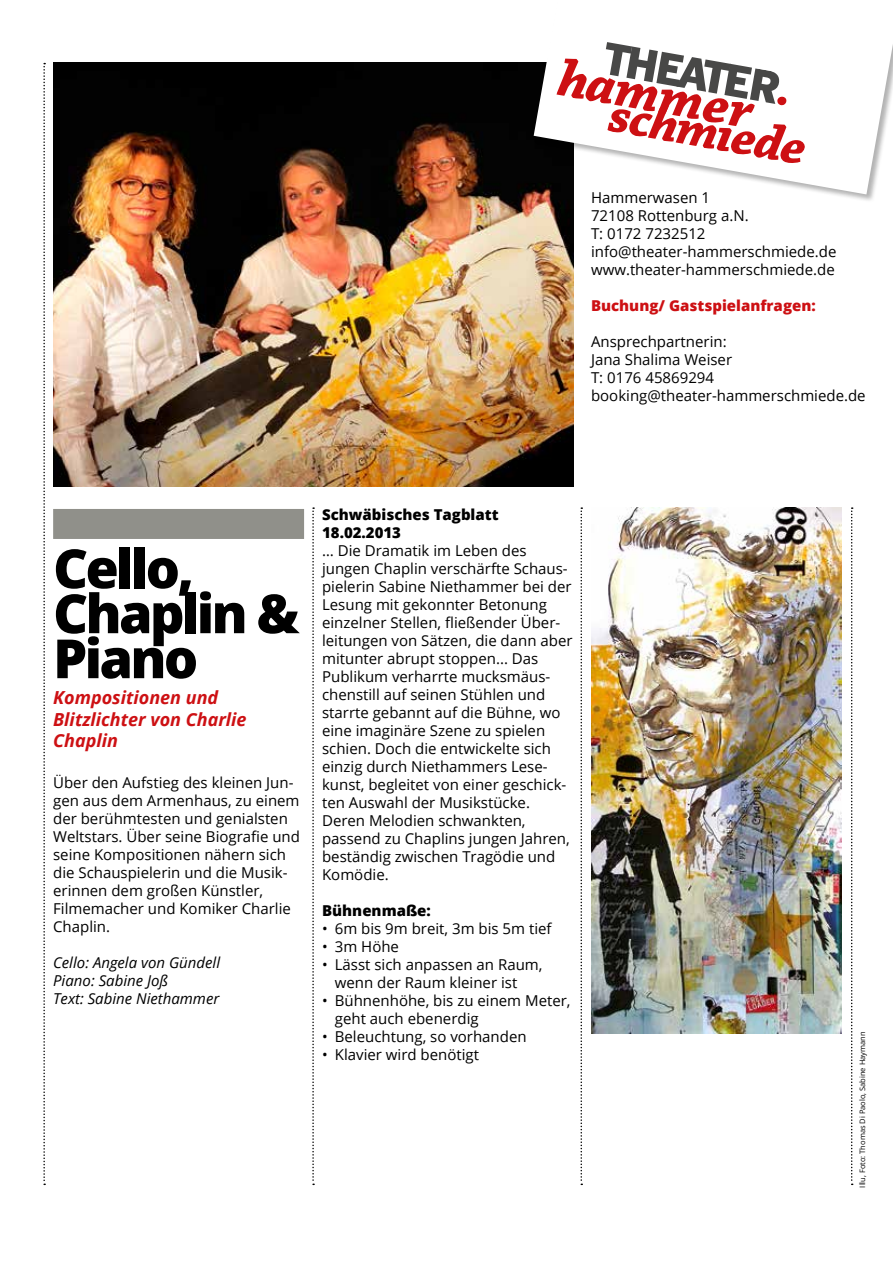
<style>
.page{position:relative;width:893px;height:1263px;background:#fff}
.page>*{position:absolute;margin:0;border:0;box-sizing:border-box;transform-origin:0 0}
.t1{font:800 54px/45px "Open Sans";letter-spacing:-.05em;color:#000}
.t2{font:italic 700 18px/21.6px "Open Sans";color:#cd1013}
.t3{font:15px/18px "Open Sans";color:#000}
.t4{font:italic 15px/18px "Open Sans";color:#000}
.t5{font:800 15px/18px "Open Sans";color:#000}
.t6{font:800 15px "Open Sans";color:#cd1013}
.t7{font:7.5px "Open Sans";color:#000}
</style>
<div class="page">
<div style="left:53px;top:509px;width:251px;height:30px;background:#90908a"></div>
<img style="left:53px;top:63px;width:520px;height:424px">
<div style="left:534px;top:0;width:359px;height:203px;background:#000;opacity:.3"></div>
<svg style="left:534px;top:0;width:359px;height:194px"></svg>
<svg style="left:556px;top:42px;width:249px;height:121px"></svg>
<svg style="left:312px;top:507px;width:2px;height:678px"></svg>
<svg style="left:580px;top:507px;width:2px;height:678px"></svg>
<svg style="left:43px;top:63px;width:2px;height:1122px"></svg>
<svg style="left:851px;top:507px;width:2px;height:678px"></svg>
<img style="left:591px;top:507px;width:251px;height:526px">
<p class="t3" style="left:591px;top:188px;width:247px">Hammerwasen 1<br>72108 Rottenburg a.N.<br>T: 0172 7232512 info@theater-hammerschmiede.de www.theater-hammerschmiede.de</p>
<p class="t6" style="left:591px;top:294px;width:226px">Buchung/ Gastspielanfragen:</p>
<p class="t3" style="left:591px;top:332px;width:276px">Ansprechpartnerin:<br>Jana Shalima Weiser<br>T: 0176 45869294 booking@theater-hammerschmiede.de</p>
<h1 class="t1" style="left:53px;top:543px;width:248px">Cello,<br>Chaplin &amp;<br>Piano</h1>
<p class="t2" style="left:53px;top:686px;width:195px">Kompositionen und<br>Blitzlichter von Charlie<br>Chaplin</p>
<p class="t3" style="left:53px;top:773px;width:248px">Über den Aufstieg des kleinen Jun&shy;gen aus dem Armenhaus, zu einem der berühmtesten und genialsten<br>Weltstars. Über seine Biografie und seine Kompositionen nähern sich die Schauspielerin und die Musik&shy;erinnen dem großen Künstler,<br>Filmemacher und Komiker Charlie<br>Chaplin.</p>
<p class="t4" style="left:53px;top:953px;width:169px">Cello: Angela von Gündell<br>Piano: Sabine Joß<br>Text: Sabine Niethammer</p>
<p class="t5" style="left:322px;top:504px;width:178px">Schwäbisches Tagblatt<br>18.02.2013</p>
<p class="t3" style="left:322px;top:541px;width:252px">… Die Dramatik im Leben des jungen Chaplin verschärfte Schaus&shy;pielerin Sabine Niethammer bei der<br>Lesung mit gekonnter Betonung einzelner Stellen, fließender Über&shy;leitungen von Sätzen, die dann aber mitunter abrupt stoppen... Das<br>Publikum verharrte mucksmäus&shy;chenstill auf seinen Stühlen und starrte gebannt auf die Bühne, wo eine imaginäre Szene zu spielen schien. Doch die entwickelte sich einzig durch Niethammers Lese&shy;kunst, begleitet von einer geschick&shy;ten Auswahl der Musikstücke.<br>Deren Melodien schwankten, passend zu Chaplins jungen Jahren, beständig zwischen Tragödie und<br>Komödie.</p>
<p class="t5" style="left:322px;top:900px;width:110px">Bühnenmaße:</p>
<p class="t3" style="left:322px;top:919px;width:231px">• 6m bis 9m breit, 3m bis 5m tief</p>
<p class="t3" style="left:322px;top:937px;width:78px">• 3m Höhe</p>
<p class="t3" style="left:335px;top:955px;width:209px;text-indent:-13px">• Lässt sich anpassen an Raum, wenn der Raum kleiner ist</p>
<p class="t3" style="left:335px;top:991px;width:237px;text-indent:-13px">• Bühnenhöhe, bis zu einem Meter, geht auch ebenerdig</p>
<p class="t3" style="left:322px;top:1027px;width:206px">• Beleuchtung, so vorhanden</p>
<p class="t3" style="left:322px;top:1045px;width:159px">• Klavier wird benötigt</p>
<p class="t7" style="left:857px;top:1187px;width:157px;rotate:-90deg">Illu, Foto: Thomas Di Paolo, Sabine Haymann</p>
</div>
